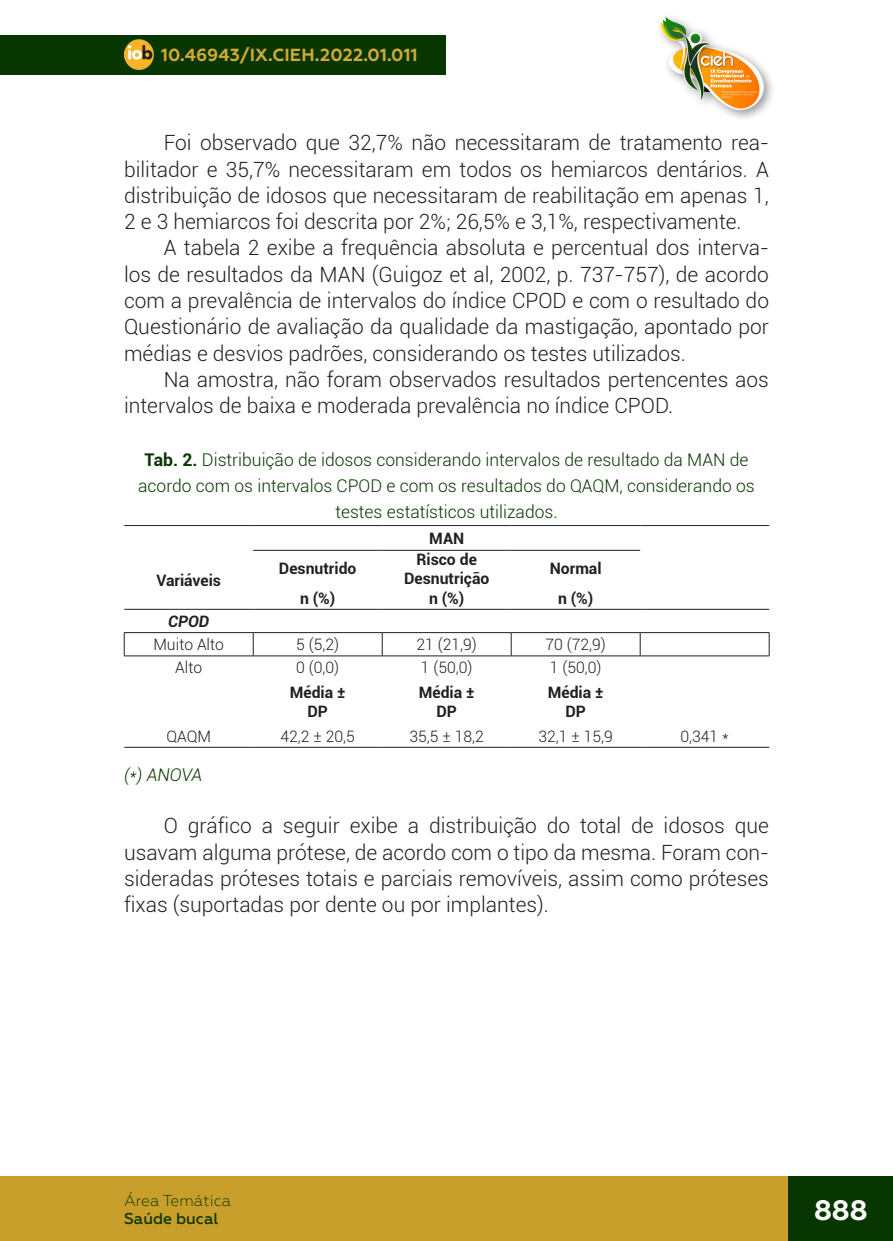
<style>
.page{position:relative;width:893px;height:1241px;background:#fff}
.page>*{position:absolute;margin:0;border:0;box-sizing:border-box;transform-origin:0 0}
.t1{font:700 28px "Geometria";color:#fff}
._6_CORPO{font:300 21px/26.2px "Roboto";color:#231f20;text-align:justify}
._8_LEGENDAS{font:300 17.5px/26.2px "Roboto";color:#083600;text-align:center}
.t2{font:700 17.5px "Geometria";letter-spacing:.01em;color:#d2a935}
._9_FONTES{font:italic 300 17.5px "Roboto";letter-spacing:-.005em;color:#083600}
.t3{font:300 15.75px "Roboto";color:#231f20}
.t4{font:700 15.75px "Roboto";color:#231f20}
.t5{font:300 15.75px "Geometria";color:#083600}
.t6{font:500 15.75px "Geometria";color:#083600}
.t7{font:italic 700 15.75px "Roboto";color:#231f20}
.s1{font-weight:700}
</style>
<div class="page">
<div style="left:0;top:1176px;width:893px;height:64px;background:#c89f2b"></div>
<hr style="left:124px;top:525px;width:129px;height:1px;background:#231f20">
<hr style="left:253px;top:525px;width:129px;height:1px;background:#231f20">
<hr style="left:382px;top:525px;width:129px;height:1px;background:#231f20">
<hr style="left:511px;top:525px;width:129px;height:1px;background:#231f20">
<hr style="left:640px;top:525px;width:129px;height:1px;background:#231f20">
<hr style="left:124px;top:746px;width:129px;height:1px;background:#231f20">
<hr style="left:253px;top:746px;width:129px;height:1px;background:#231f20">
<hr style="left:382px;top:746px;width:129px;height:1px;background:#231f20">
<hr style="left:511px;top:746px;width:129px;height:1px;background:#231f20">
<hr style="left:640px;top:746px;width:129px;height:1px;background:#231f20">
<hr style="left:124px;top:609px;width:129px;height:1px;background:#231f20">
<hr style="left:253px;top:609px;width:129px;height:1px;background:#231f20">
<hr style="left:382px;top:609px;width:129px;height:1px;background:#231f20">
<hr style="left:511px;top:609px;width:129px;height:1px;background:#231f20">
<hr style="left:640px;top:609px;width:129px;height:1px;background:#231f20">
<hr style="left:253px;top:550px;width:129px;height:1px;background:#231f20">
<hr style="left:382px;top:550px;width:129px;height:1px;background:#231f20">
<hr style="left:511px;top:550px;width:129px;height:1px;background:#231f20">
<hr style="left:124px;top:632px;width:129px;height:1px;background:#231f20">
<svg style="left:124px;top:632px;width:1px;height:23px"></svg>
<hr style="left:253px;top:632px;width:129px;height:1px;background:#231f20">
<svg style="left:253px;top:632px;width:1px;height:23px"></svg>
<hr style="left:382px;top:632px;width:129px;height:1px;background:#231f20">
<svg style="left:382px;top:632px;width:1px;height:23px"></svg>
<hr style="left:511px;top:632px;width:129px;height:1px;background:#231f20">
<svg style="left:511px;top:632px;width:1px;height:23px"></svg>
<hr style="left:640px;top:632px;width:129px;height:1px;background:#231f20">
<svg style="left:640px;top:632px;width:1px;height:23px"></svg>
<svg style="left:769px;top:632px;width:1px;height:23px"></svg>
<hr style="left:124px;top:655px;width:129px;height:1px;background:#231f20">
<hr style="left:253px;top:655px;width:129px;height:1px;background:#231f20">
<hr style="left:382px;top:655px;width:129px;height:1px;background:#231f20">
<hr style="left:511px;top:655px;width:129px;height:1px;background:#231f20">
<hr style="left:640px;top:655px;width:129px;height:1px;background:#231f20">
<div style="left:0;top:35px;width:446px;height:39px;background:#083600"></div>
<img style="left:124px;top:40px;width:30px;height:29px">
<div style="left:789px;top:1176px;width:104px;height:64px;background:#083600"></div>
<div style="left:655px;top:12px;width:121px;height:111px;background:#231f20;opacity:.5"></div>
<img style="left:656px;top:12px;width:113px;height:100px">
<p class="t2" style="left:161px;top:45px;width:258px">10.46943/IX.CIEH.2022.01.011</p>
<p class="_6_CORPO" style="left:124px;top:129px;width:646px;text-indent:40px">Foi observado que 32,7% não necessitaram de tratamento rea&shy;bilitador e 35,7% necessitaram em todos os hemiarcos dentários. A distribuição de idosos que necessitaram de reabilitação em apenas 1, 2 e 3 hemiarcos foi descrita por 2%; 26,5% e 3,1%, respectivamente.</p>
<p class="_6_CORPO" style="left:124px;top:234px;width:646px;text-indent:40px">A tabela 2 exibe a frequência absoluta e percentual dos interva&shy;los de resultados da MAN (Guigoz et al, 2002, p. 737-757), de acordo com a prevalência de intervalos do índice CPOD e com o resultado do Questionário de avaliação da qualidade da mastigação, apontado por médias e desvios padrões, considerando os testes utilizados.</p>
<p class="_6_CORPO" style="left:124px;top:365px;width:646px;text-indent:40px">Na amostra, não foram observados resultados pertencentes aos intervalos de baixa e moderada prevalência no índice CPOD.</p>
<p class="_8_LEGENDAS" style="left:138px;top:445px;width:618px"><span class="s1">Tab. 2.</span> Distribuição de idosos considerando intervalos de resultado da MAN de acordo com os intervalos CPOD e com os resultados do QAQM, considerando os testes estatísticos utilizados.</p>
<p class="t4" style="left:429px;top:527px;width:36px">MAN</p>
<p class="t4" style="left:156px;top:569px;width:66px">Variáveis</p>
<p class="t4" style="left:416px;top:548px;width:62px">Risco de</p>
<p class="t4" style="left:404px;top:566px;width:87px">Desnutrição</p>
<p class="t4" style="left:279px;top:557px;width:79px">Desnutrido</p>
<p class="t4" style="left:550px;top:557px;width:53px">Normal</p>
<p class="t4" style="left:300px;top:586px;width:37px">n (%)</p>
<p class="t4" style="left:429px;top:586px;width:37px">n (%)</p>
<p class="t4" style="left:558px;top:586px;width:37px">n (%)</p>
<p class="t7" style="left:168px;top:610px;width:43px">CPOD</p>
<p class="t3" style="left:153px;top:633px;width:72px">Muito Alto</p>
<p class="t3" style="left:296px;top:633px;width:44px">5 (5,2)</p>
<p class="t3" style="left:416px;top:633px;width:62px">21 (21,9)</p>
<p class="t3" style="left:545px;top:633px;width:62px">70 (72,9)</p>
<p class="t3" style="left:175px;top:656px;width:29px">Alto</p>
<p class="t3" style="left:296px;top:656px;width:44px">0 (0,0)</p>
<p class="t3" style="left:421px;top:656px;width:53px">1 (50,0)</p>
<p class="t3" style="left:550px;top:656px;width:53px">1 (50,0)</p>
<p class="t4" style="left:290px;top:681px;width:57px">Média ±</p>
<p class="t4" style="left:307px;top:700px;width:22px">DP</p>
<p class="t4" style="left:419px;top:681px;width:57px">Média ±</p>
<p class="t4" style="left:436px;top:700px;width:22px">DP</p>
<p class="t4" style="left:548px;top:681px;width:57px">Média ±</p>
<p class="t4" style="left:565px;top:700px;width:22px">DP</p>
<p class="t3" style="left:166px;top:725px;width:46px">QAQM</p>
<p class="t3" style="left:280px;top:725px;width:76px">42,2 ± 20,5</p>
<p class="t3" style="left:409px;top:725px;width:76px">35,5 ± 18,2</p>
<p class="t3" style="left:538px;top:725px;width:76px">32,1 ± 15,9</p>
<p class="t3" style="left:680px;top:725px;width:50px">0,341 *</p>
<p class="_9_FONTES" style="left:124px;top:762px;width:80px">(*) ANOVA</p>
<p class="_6_CORPO" style="left:124px;top:811px;width:646px;text-indent:40px">O gráfico a seguir exibe a distribuição do total de idosos que usavam alguma prótese, de acordo com o tipo da mesma. Foram con&shy;sideradas próteses totais e parciais removíveis, assim como próteses fixas (suportadas por dente ou por implantes).</p>
<p class="t5" style="left:124px;top:1191px;width:109px">Área Temática</p>
<p class="t6" style="left:124px;top:1208px;width:96px">Saúde bucal</p>
<h1 class="t1" style="left:814px;top:1192px;width:55px">888</h1>
</div>
